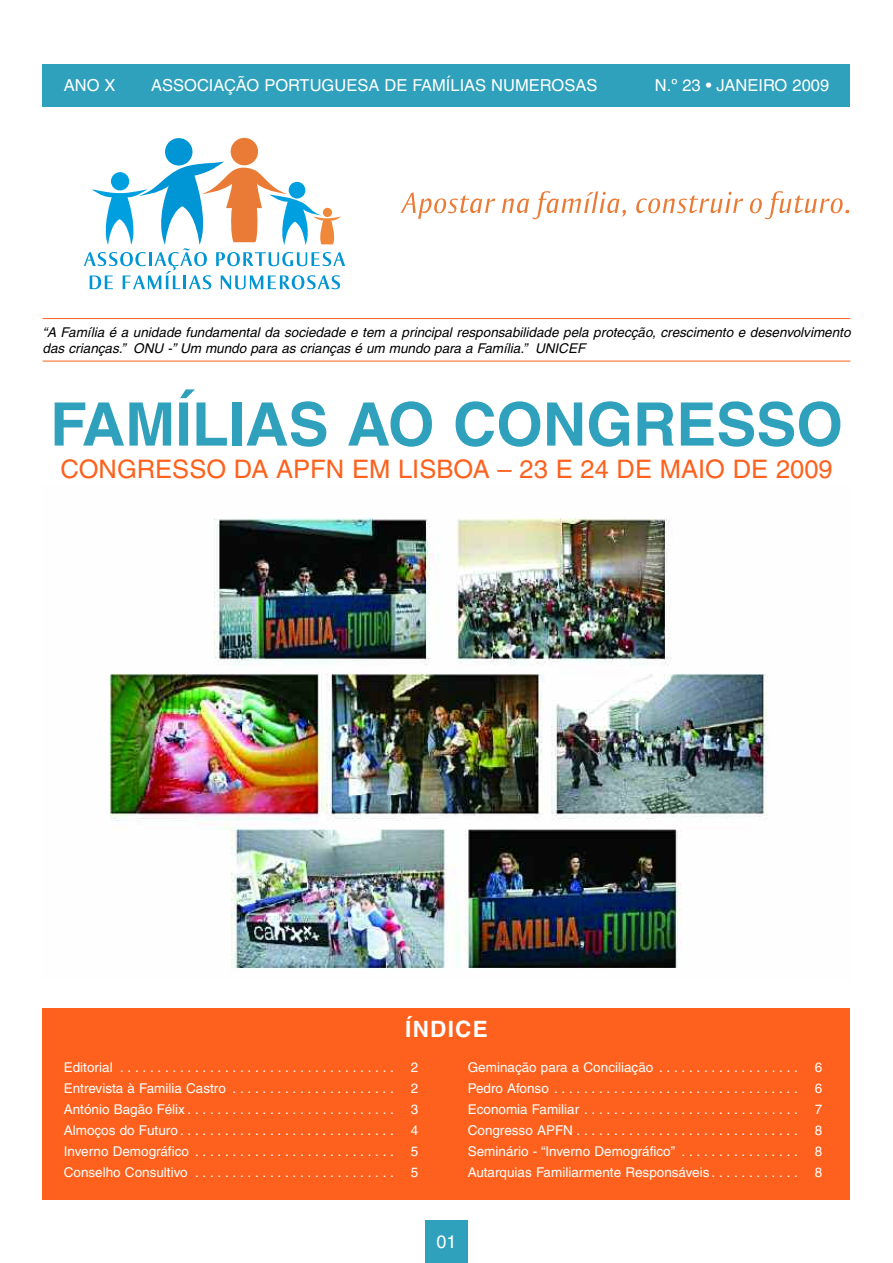
<style>
.page{position:relative;width:893px;height:1263px;background:#fff}
.page>*{position:absolute;margin:0;border:0;box-sizing:border-box;transform-origin:0 0}
.t1{font:700 60px "Helvetica";color:#2fa1bc}
.t2{font:25.5px "Helvetica";color:#fe611d}
.t3{font:700 22.5px "Helvetica";letter-spacing:.055em;color:#fff}
.t4{font:18px "Helvetica";color:#fff}
.t5{font:16.5px "Helvetica";color:#fff}
.t6{font:13.5px/21px "Helvetica";color:#fff;text-align:justify}
.t7{font:italic 13.5px/16.2px "Helvetica";color:#000}
</style>
<div class="page">
<div style="left:425px;top:1220px;width:43px;height:43px;background:#2fa1bc"></div>
<div style="left:43px;top:1008px;width:807px;height:191px;background:#fe611d"></div>
<img style="left:109px;top:518px;width:659px;height:451px">
<hr style="left:43px;top:361px;width:807px;height:1px;background:#fe611d">
<hr style="left:43px;top:318px;width:807px;height:1px;background:#fe611d">
<div style="left:165px;top:138px;width:27px;height:28px;background:#0095d4;border-radius:50%"></div>
<div style="left:231px;top:138px;width:27px;height:27px;background:#ea7b36;border-radius:50%"></div>
<svg style="left:84px;top:161px;width:261px;height:128px"></svg>
<svg style="left:401px;top:192px;width:94px;height:27px"></svg>
<svg style="left:502px;top:191px;width:124px;height:28px"></svg>
<svg style="left:636px;top:192px;width:107px;height:21px"></svg>
<svg style="left:750px;top:191px;width:99px;height:28px"></svg>
<div style="left:43px;top:64px;width:807px;height:42px;background:#2fa1bc"></div>
<p class="t5" style="left:64px;top:79px;width:53px">ANO X</p>
<p class="t5" style="left:151px;top:79px;width:448px">ASSOCIAÇÃO PORTUGUESA DE FAMÍLIAS NUMEROSAS</p>
<p class="t5" style="left:655px;top:79px;width:176px">N.º 23 • JANEIRO 2009</p>
<p class="t7" style="left:43px;top:326px;width:809px">“A Família é a unidade fundamental da sociedade e tem a principal responsabilidade pela protecção, crescimento e desenvolvimento das crianças.” ONU -” Um mundo para as crianças é um mundo para a Família.” UNICEF</p>
<h1 class="t1" style="left:50px;top:402px;width:794px">FAMÍLIAS AO CONGRESSO</h1>
<h2 class="t2" style="left:60px;top:459px;width:774px">CONGRESSO DA APFN EM LISBOA – 23 E 24 DE MAIO DE 2009</h2>
<h3 class="t3" style="left:405px;top:1021px;width:84px">ÍNDICE</h3>
<p class="t6" style="left:64px;top:1058px;width:332px">Editorial . . . . . . . . . . . . . . . . . . . . . . . . . . . . . . . . . . . . .<br>Entrevista à Familia Castro ......................<br>António Bagão Félix . . . . . . . . . . . . . . . . . . . . . . . . . . . .<br>Almoços do Futuro.............................<br>Inverno Demográfico . . . . . . . . . . . . . . . . . . . . . . . . . . .<br>Conselho Consultivo . . . . . . . . . . . . . . . . . . . . . . . . . . .</p>
<p class="t6" style="left:468px;top:1058px;width:332px">Geminação para a Conciliação . . . . . . . . . . . . . . . . . . .<br>Pedro Afonso.................................<br>Economia Familiar . . . . . . . . . . . . . . . . . . . . . . . . . . . . .<br>Congresso APFN..............................<br>Seminário - “Inverno Demográfico” . . . . . . . . . . . . . . . .<br>Autarquias Familiarmente Responsáveis . . . . . . . . . . . .</p>
<p class="t6" style="left:411px;top:1058px;width:9px">2<br>2<br>3<br>4<br>5<br>5</p>
<p class="t6" style="left:815px;top:1058px;width:9px">6<br>6<br>7<br>8<br>8<br>8</p>
<h3 class="t4" style="left:436px;top:1235px;width:22px">01</h3>
</div>
